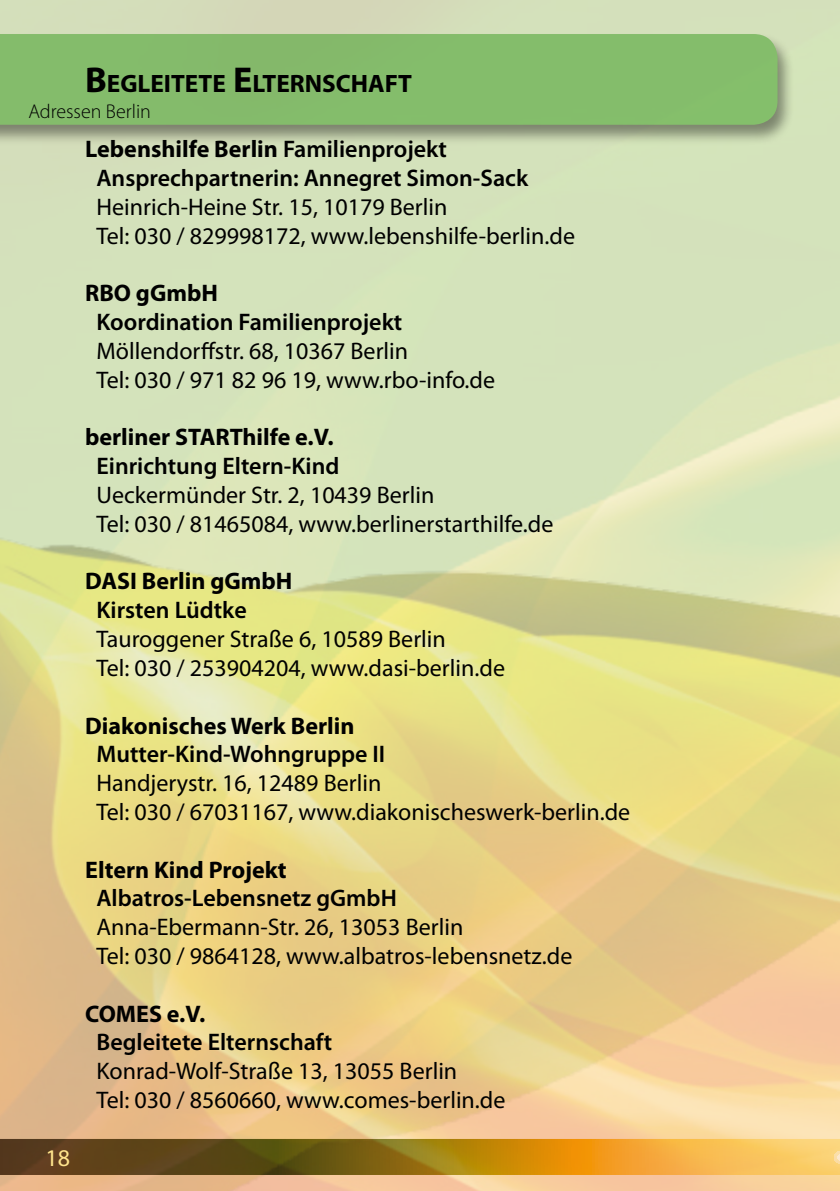
<style>
.page{position:relative;width:840px;height:1191px;background:#fff}
.page>*{position:absolute;margin:0;border:0;box-sizing:border-box;transform-origin:0 0}
.Überschriften2{font:700 25.2px "Myriad Pro";color:#000}
.t1{font:24px "Myriad Pro";color:#000}
.t2{font:600 24px "Myriad Pro";color:#000}
.t3{font:700 24px "Myriad Pro";color:#000}
.t4{font:24px "Myriad Pro";color:#ffe48c}
.t5{font:300 20px "Myriad Pro";color:#000}
.s1{font-size:36px}
.s2{font-weight:600}
</style>
<div class="page">
<img style="left:0;top:67px;width:839px;height:1124px">
<div style="left:0;top:34px;width:793px;height:112px;background:#000;opacity:.75"></div>
<div style="left:0;top:34px;width:777px;height:91px;background:#84bc6b"></div>
<p class="Überschriften2" style="left:85px;top:67px;width:328px"><span class="s1">B</span>EGLEITETE <span class="s1">E</span>LTERNSCHAFT</p>
<p class="t5" style="left:28px;top:99px;width:124px">Adressen Berlin</p>
<p class="t4" style="left:45px;top:1142px;width:26px">18</p>
<p class="t3" style="left:85px;top:134px;width:363px">Lebenshilfe Berlin <span class="s2">Familienprojekt</span></p>
<p class="t2" style="left:96px;top:163px;width:433px">Ansprechpartnerin: Annegret Simon-Sack</p>
<p class="t1" style="left:96px;top:192px;width:352px">Heinrich-Heine Str. 15, 10179 Berlin</p>
<p class="t1" style="left:96px;top:221px;width:480px">Tel: 030 / 829998172, www.lebenshilfe-berlin.de</p>
<p class="t3" style="left:85px;top:278px;width:134px">RBO gGmbH</p>
<p class="t2" style="left:96px;top:307px;width:307px">Koordination Familienprojekt</p>
<p class="t1" style="left:96px;top:336px;width:313px">Möllendorffstr. 68, 10367 Berlin</p>
<p class="t1" style="left:96px;top:365px;width:400px">Tel: 030 / 971 82 96 19, www.rbo-info.de</p>
<p class="t3" style="left:85px;top:422px;width:250px">berliner STARThilfe e.V.</p>
<p class="t2" style="left:96px;top:451px;width:244px">Einrichtung Eltern-Kind</p>
<p class="t1" style="left:96px;top:480px;width:339px">Ueckermünder Str. 2, 10439 Berlin</p>
<p class="t1" style="left:96px;top:509px;width:458px">Tel: 030 / 81465084, www.berlinerstarthilfe.de</p>
<p class="t3" style="left:85px;top:566px;width:209px">DASI Berlin gGmbH</p>
<p class="t2" style="left:96px;top:595px;width:152px">Kirsten Lüdtke</p>
<p class="t1" style="left:96px;top:624px;width:351px">Tauroggener Straße 6, 10589 Berlin</p>
<p class="t1" style="left:96px;top:653px;width:410px">Tel: 030 / 253904204, www.dasi-berlin.de</p>
<p class="t3" style="left:85px;top:710px;width:271px">Diakonisches Werk Berlin</p>
<p class="t2" style="left:96px;top:739px;width:290px">Mutter-Kind-Wohngruppe II</p>
<p class="t1" style="left:96px;top:768px;width:286px">Handjerystr. 16, 12489 Berlin</p>
<p class="t1" style="left:96px;top:797px;width:535px">Tel: 030 / 67031167, www.diakonischeswerk-berlin.de</p>
<p class="t3" style="left:85px;top:854px;width:203px">Eltern Kind Projekt</p>
<p class="t2" style="left:96px;top:883px;width:301px">Albatros-Lebensnetz gGmbH</p>
<p class="t1" style="left:96px;top:912px;width:368px">Anna-Ebermann-Str. 26, 13053 Berlin</p>
<p class="t1" style="left:96px;top:941px;width:477px">Tel: 030 / 9864128, www.albatros-lebensnetz.de</p>
<p class="t3" style="left:85px;top:998px;width:122px">COMES e.V.</p>
<p class="t2" style="left:96px;top:1027px;width:237px">Begleitete Elternschaft</p>
<p class="t1" style="left:96px;top:1056px;width:362px">Konrad-Wolf-Straße 13, 13055 Berlin</p>
<p class="t1" style="left:96px;top:1085px;width:410px">Tel: 030 / 8560660, www.comes-berlin.de</p>
</div>
